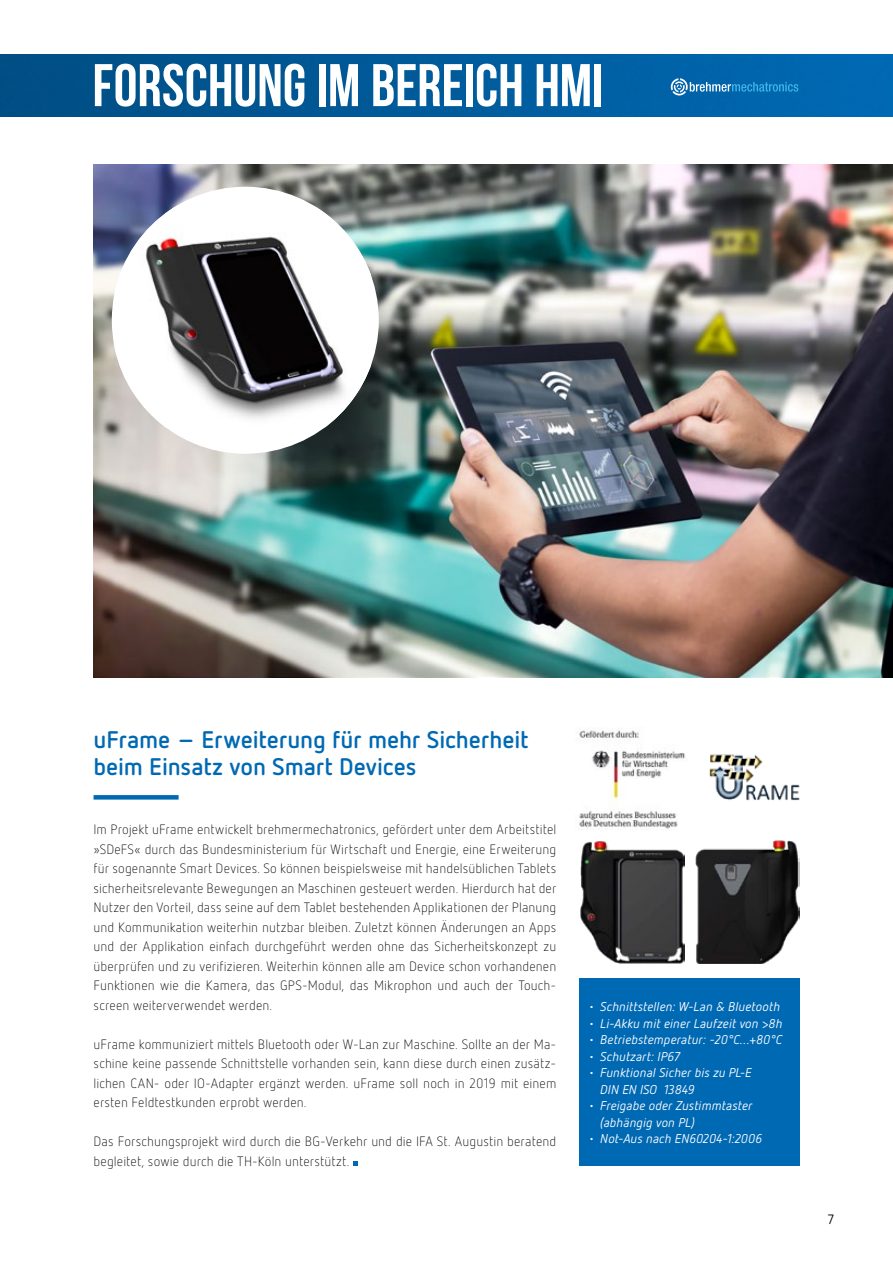
<style>
.page{position:relative;width:893px;height:1263px;background:#fff}
.page>*{position:absolute;margin:0;border:0;box-sizing:border-box;transform-origin:0 0}
.t1{font:700 60px "Bebas Neue";color:#fff}
.t2{font:700 24px/27px "Netto Pro";letter-spacing:-.005em;color:#0069b4}
.t3{font:300 13.5px/19.5px "Netto Pro";letter-spacing:.01em;color:#000;text-align:justify}
.t4{font:13.5px "Netto Pro";color:#000}
.t5{font:italic 12.75px/16.5px "Netto Pro";letter-spacing:.01em;color:#fff}
</style>
<div class="page">
<img style="left:0;top:54px;width:893px;height:62px">
<div style="left:94px;top:795px;width:85px;height:5px;background:#0069b4"></div>
<svg style="left:353px;top:1161px;width:4px;height:5px"></svg>
<img style="left:94px;top:164px;width:799px;height:514px">
<div style="left:579px;top:978px;width:220px;height:188px;background:#0069b4"></div>
<img style="left:580px;top:841px;width:105px;height:122px">
<img style="left:695px;top:840px;width:105px;height:123px">
<div style="left:112px;top:187px;width:267px;height:267px;background:#fff;border-radius:50%"></div>
<img style="left:114px;top:207px;width:257px;height:220px">
<img style="left:577px;top:729px;width:108px;height:100px">
<img style="left:709px;top:754px;width:91px;height:47px">
<svg style="left:671px;top:78px;width:127px;height:17px;background:#2781bc"></svg>
<h1 class="t1" style="left:92px;top:52px;width:512px">FORSCHUNG IM BEREICH HMI</h1>
<h2 class="t2" style="left:94px;top:725px;width:436px">uFrame – Erweiterung für mehr Sicherheit beim Einsatz von Smart Devices</h2>
<p class="t3" style="left:94px;top:819px;width:464px">Im Projekt uFrame entwickelt brehmermechatronics, gefördert unter dem Arbeitstitel »SDeFS« durch das Bundesministerium für Wirtschaft und Energie, eine Erweiterung für sogenannte Smart Devices. So können beispielsweise mit handelsüblichen Tablets sicherheitsrelevante Bewegungen an Maschinen gesteuert werden. Hierdurch hat der Nutzer den Vorteil, dass seine auf dem Tablet bestehenden Applikationen der Planung und Kommunikation weiterhin nutzbar bleiben. Zuletzt können Änderungen an Apps und der Applikation einfach durchgeführt werden ohne das Sicherheitskonzept zu überprüfen und zu verifizieren. Weiterhin können alle am Device schon vorhandenen Funktionen wie die Kamera, das GPS-Modul, das Mikrophon und auch der Touch&shy;screen weiterverwendet werden.</p>
<p class="t3" style="left:94px;top:1034px;width:464px">uFrame kommuniziert mittels Bluetooth oder W-Lan zur Maschine. Sollte an der Ma&shy;schine keine passende Schnittstelle vorhanden sein, kann diese durch einen zusätz&shy;lichen CAN- oder IO-Adapter ergänzt werden. uFrame soll noch in 2019 mit einem ersten Feldtestkunden erprobt werden.</p>
<p class="t3" style="left:94px;top:1131px;width:464px">Das Forschungsprojekt wird durch die BG-Verkehr und die IFA St. Augustin beratend begleitet, sowie durch die TH-Köln unterstützt.</p>
<p class="t5" style="left:588px;top:998px;width:193px">• Schnittstellen: W-Lan &amp; Bluetooth</p>
<p class="t5" style="left:588px;top:1014px;width:196px">• Li-Akku mit einer Laufzeit von &gt;8h</p>
<p class="t5" style="left:588px;top:1031px;width:196px">• Betriebstemperatur: -20°C…+80°C</p>
<p class="t5" style="left:588px;top:1047px;width:93px">• Schutzart: IP67</p>
<p class="t5" style="left:600px;top:1064px;width:153px;text-indent:-12px">• Funktional Sicher bis zu PL-E<br>DIN EN ISO 13849</p>
<p class="t5" style="left:600px;top:1097px;width:154px;text-indent:-12px">• Freigabe oder Zustimmtaster (abhängig von PL)</p>
<p class="t5" style="left:588px;top:1130px;width:175px">• Not-Aus nach EN60204-1:2006</p>
<p class="t4" style="left:828px;top:1211px;width:8px">7</p>
</div>
